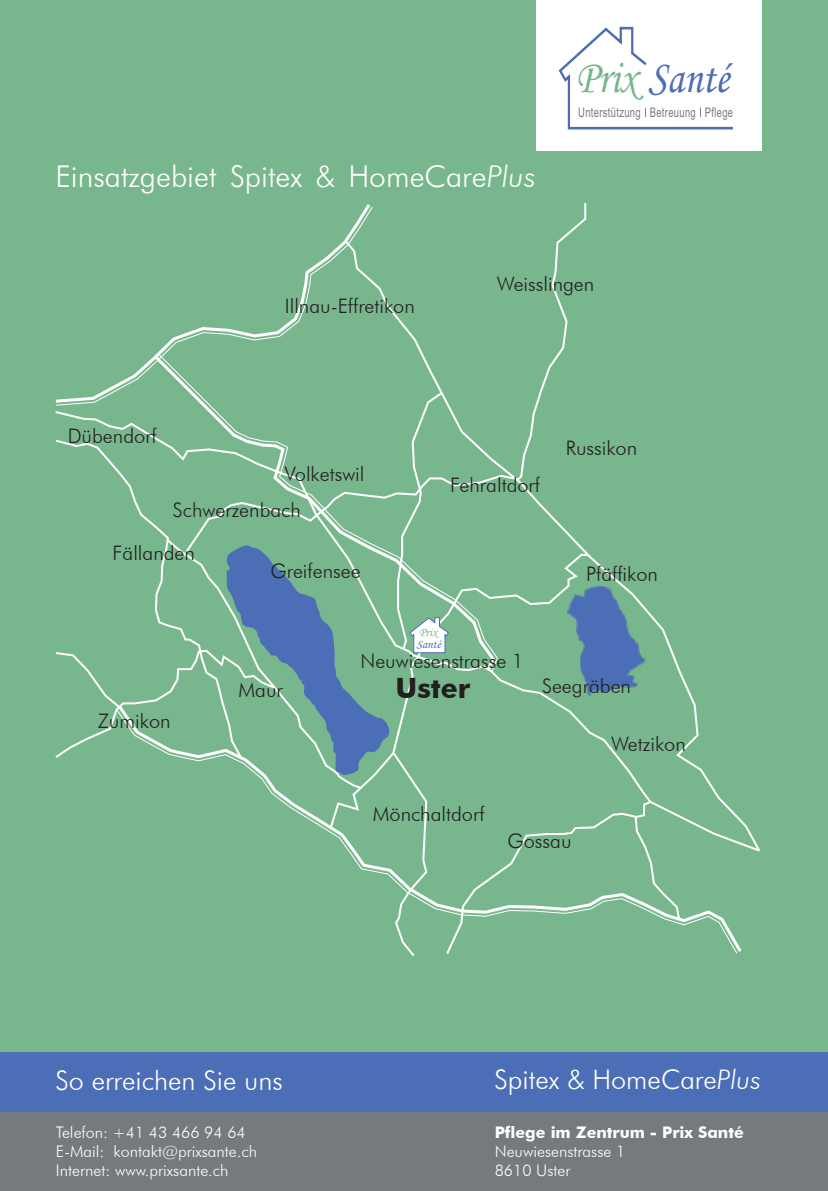
<style>
.page{position:relative;width:828px;height:1191px;background:#fff}
.page>*{position:absolute;margin:0;border:0;box-sizing:border-box;transform-origin:0 0}
.t1{font:47px "Monotype Corsiva";color:#4d6eb5;scale:.86 1}
.t2{font:300 31.4px "Futura BT";color:#fff}
.t3{font:300 30px "Futura BT";color:#fff}
.t4{font:700 28px "Futura BT";color:#231f20}
.t5{font:300 27px "Futura BT";color:#fff}
.t6{font:300 20px "Futura BT";color:#231f20}
.t7{font:300 16px/19.2px "Futura BT";color:#fff}
.t8{font:700 16px "Futura BT";color:#fff}
.t9{font:13.2px "Arial Narrow";letter-spacing:.025em;color:#77797e;scale:.86 1}
.t10{font:12.2px "Monotype Corsiva";color:#4d6eb5}
.t11{font:12.2px "Monotype Corsiva";color:#74b58b}
.s1{font-style:italic}
.s2{color:#74b58b}
</style>
<div class="page">
<div style="left:0;top:0;width:828px;height:1058px;background:#78b68e"></div>
<div style="left:536px;top:0;width:225px;height:150px;background:#fff"></div>
<svg style="left:558px;top:27px;width:175px;height:102px"></svg>
<div style="left:0;top:1052px;width:828px;height:139px;background:#76797e"></div>
<div style="left:0;top:1052px;width:828px;height:59px;background:#4b6eb6"></div>
<svg style="left:102px;top:334px;width:81px;height:58px"></svg>
<svg style="left:680px;top:670px;width:79px;height:181px"></svg>
<svg style="left:183px;top:203px;width:403px;height:189px"></svg>
<svg style="left:55px;top:392px;width:625px;height:564px"></svg>
<h3 class="t3" style="left:55px;top:158px;width:482px">Einsatzgebiet Spitex &amp; HomeCare<span class="s1">Plus</span></h3>
<h1 class="t1" style="left:576px;top:49px;width:180px"><span class="s2">Prix</span> Santé</h1>
<p class="t9" style="left:578px;top:103px;width:182px">Unterstützung Betreuung Pflege</p>
<p class="t6" style="left:285px;top:293px;width:131px">Illnau-Effretikon</p>
<p class="t6" style="left:497px;top:271px;width:99px">Weisslingen</p>
<p class="t6" style="left:68px;top:424px;width:91px">Dübendorf</p>
<p class="t6" style="left:285px;top:461px;width:81px">Volketswil</p>
<p class="t6" style="left:173px;top:497px;width:129px">Schwerzenbach</p>
<p class="t6" style="left:450px;top:473px;width:91px">Fehraltdorf</p>
<p class="t6" style="left:566px;top:435px;width:73px">Russikon</p>
<p class="t6" style="left:112px;top:541px;width:84px">Fällanden</p>
<p class="t6" style="left:98px;top:708px;width:74px">Zumikon</p>
<p class="t6" style="left:270px;top:558px;width:92px">Greifensee</p>
<p class="t6" style="left:586px;top:562px;width:73px">Pfäffikon</p>
<p class="t11" style="left:419px;top:625px;width:20px">Prix</p>
<p class="t10" style="left:416px;top:636px;width:26px">Santé</p>
<p class="t6" style="left:238px;top:678px;width:46px">Maur</p>
<p class="t6" style="left:360px;top:648px;width:165px">Neuwiesenstrasse 1</p>
<h3 class="t4" style="left:395px;top:670px;width:76px">Uster</h3>
<p class="t6" style="left:373px;top:802px;width:113px">Mönchaltdorf</p>
<p class="t6" style="left:542px;top:674px;width:90px">Seegräben</p>
<p class="t6" style="left:611px;top:732px;width:76px">Wetzikon</p>
<p class="t6" style="left:507px;top:828px;width:66px">Gossau</p>
<h3 class="t5" style="left:55px;top:1064px;width:229px">So erreichen Sie uns</h3>
<h2 class="t2" style="left:56px;top:1065px;width:110px">Blindtext</h2>
<p class="t7" style="left:56px;top:1122px;width:203px">Telefon: +41 43 466 94 64<br>E-Mail: kontakt@prixsante.ch<br>Internet: www.prixsante.ch</p>
<h3 class="t5" style="left:494px;top:1063px;width:268px">Spitex &amp; HomeCare<span class="s1">Plus</span></h3>
<p class="t8" style="left:495px;top:1122px;width:250px">Pflege im Zentrum - Prix Santé</p>
<p class="t7" style="left:495px;top:1141px;width:132px">Neuwiesenstrasse 1<br>8610 Uster</p>
</div>
